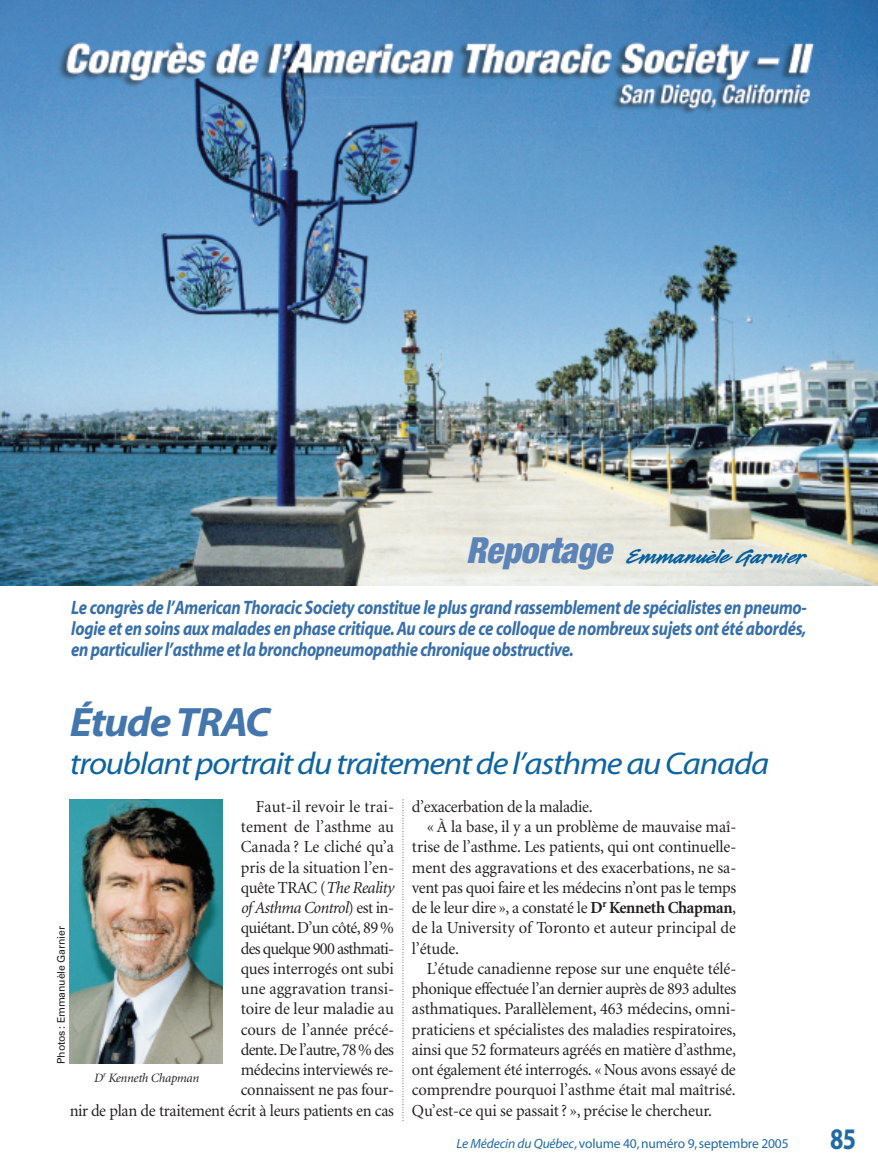
<style>
.page{position:relative;width:878px;height:1175px;background:#fff}
.page>*{position:absolute;margin:0;border:0;box-sizing:border-box;transform-origin:0 0}
.t1{font:italic 700 41.25px "Myriad";letter-spacing:-.035em;color:#4476ae;scale:1.05 1}
.t2{font:italic 31.5px "Myriad";letter-spacing:-.035em;color:#0e64a1;scale:1.1 1}
.t3{font:700 30px "Myriad";color:#216aa5;scale:.8 1}
.t4{font:700 24px "Legault Std";color:#055f9d;scale:1.2 1}
.t5{font:italic 700 19.5px/21px "Myriad";letter-spacing:-.02em;color:#386fa9;text-align:justify;scale:.85 1}
.t6{font:16.8px/20.2px "Minion";letter-spacing:-.01em;color:#231f20;text-align:right}
.t7{font:13.5px "Myriad";letter-spacing:-.01em;color:#216aa5}
.t8{font:italic 12.75px "Minion";letter-spacing:-.015em;color:#231f20}
.t9{font:10.5px "Univers";letter-spacing:-.015em;color:#231f20}
.s1{font-family:"Helvetica Neue";font-weight:900;font-style:italic;font-stretch:condensed;font-size:36px;color:#5c84b7}
.s2{font-style:italic}
.s3{font-weight:700}
</style>
<div class="page">
<img style="left:0;top:0;width:878px;height:585px">
<svg style="left:402px;top:800px;width:1px;height:319px"></svg>
<img style="left:70px;top:800px;width:153px;height:264px">
<h3 class="t4" style="left:466px;top:540px;width:285px"><span class="s1">Reportage</span> Emmanuèle Garnier</h3>
<p class="t5" style="left:71px;top:599px;width:867px">Le congrès de l’American Thoracic Society constitue le plus grand rassemblement de spécialistes en pneumo&shy;logie et en soins aux malades en phase critique. Au cours de ce colloque de nombreux sujets ont été abordés, en particulier l’asthme et la bronchopneumopathie chronique obstructive.</p>
<h1 class="t1" style="left:70px;top:706px;width:193px">Étude TRAC</h1>
<h2 class="t2" style="left:70px;top:751px;width:637px">troublant portrait du traitement de l’asthme au Canada</h2>
<p class="t6" style="left:70px;top:797px;width:326px">Faut-il revoir le trai-<br>tement de l’asthme au<br>Canada ? Le cliché qu’a<br>pris de la situation l’en-<br>quête TRAC (<span class="s2">The Reality<br>of Asthma Control</span>) est in-<br>quiétant. D’un côté, 89%<br>des quelque 900 asthmati-<br>ques interrogés ont subi<br>une aggravation transi-<br>toire de leur maladie au<br>cours de l’année précé-<br>dente.De l’autre,78% des<br>médecins interviewés re-<br>connaissent ne pas four-<br>nir de plan de traitement écrit à leurs patients en cas</p>
<p class="t6" style="left:412px;top:797px;width:182px">d’exacerbation de la maladie.</p>
<p class="t6" style="left:427px;top:818px;width:311px">« À la base, il y a un problème de mauvaise maî-</p>
<p class="t6" style="left:412px;top:838px;width:326px">trise de l’asthme. Les patients, qui ont continuelle-</p>
<p class="t6" style="left:412px;top:858px;width:326px">ment des aggravations et des exacerbations, ne sa-</p>
<p class="t6" style="left:412px;top:878px;width:326px">vent pas quoi faire et les médecins n’ont pas le temps</p>
<p class="t6" style="left:412px;top:899px;width:325px">de le leur dire », a constaté le <span class="s3">D</span><sup>r</sup> <span class="s3">Kenneth Chapman</span>,</p>
<p class="t6" style="left:412px;top:919px;width:325px">de la University of Toronto et auteur principal de</p>
<p class="t6" style="left:412px;top:939px;width:49px">l’étude.</p>
<p class="t6" style="left:427px;top:959px;width:311px">L’étude canadienne repose sur une enquête télé-</p>
<p class="t6" style="left:412px;top:980px;width:326px">phonique effectuée l’an dernier auprès de 893 adultes</p>
<p class="t6" style="left:412px;top:1000px;width:325px">asthmatiques. Parallèlement, 463 médecins, omni-</p>
<p class="t6" style="left:412px;top:1020px;width:326px">praticiens et spécialistes des maladies respiratoires,</p>
<p class="t6" style="left:412px;top:1040px;width:325px">ainsi que 52 formateurs agréés en matière d’asthme,</p>
<p class="t6" style="left:412px;top:1061px;width:325px">ont également été interrogés. « Nous avons essayé de</p>
<p class="t6" style="left:412px;top:1081px;width:325px">comprendre pourquoi l’asthme était mal maîtrisé.</p>
<p class="t6" style="left:412px;top:1101px;width:302px">Qu’est-ce qui se passait ? », précise le chercheur.</p>
<p class="t7" style="left:456px;top:1138px;width:334px"><span class="s2">Le Médecin du Québec,</span>volume 40,numéro 9,septembre 2005</p>
<p class="t9" style="left:57px;top:1064px;width:139px;rotate:-90deg">Photos : Emmanuèle Garnier</p>
<p class="t8" style="left:94px;top:1072px;width:106px">D<sup>r</sup> Kenneth Chapman</p>
<h3 class="t3" style="left:830px;top:1127px;width:34px">85</h3>
</div>
